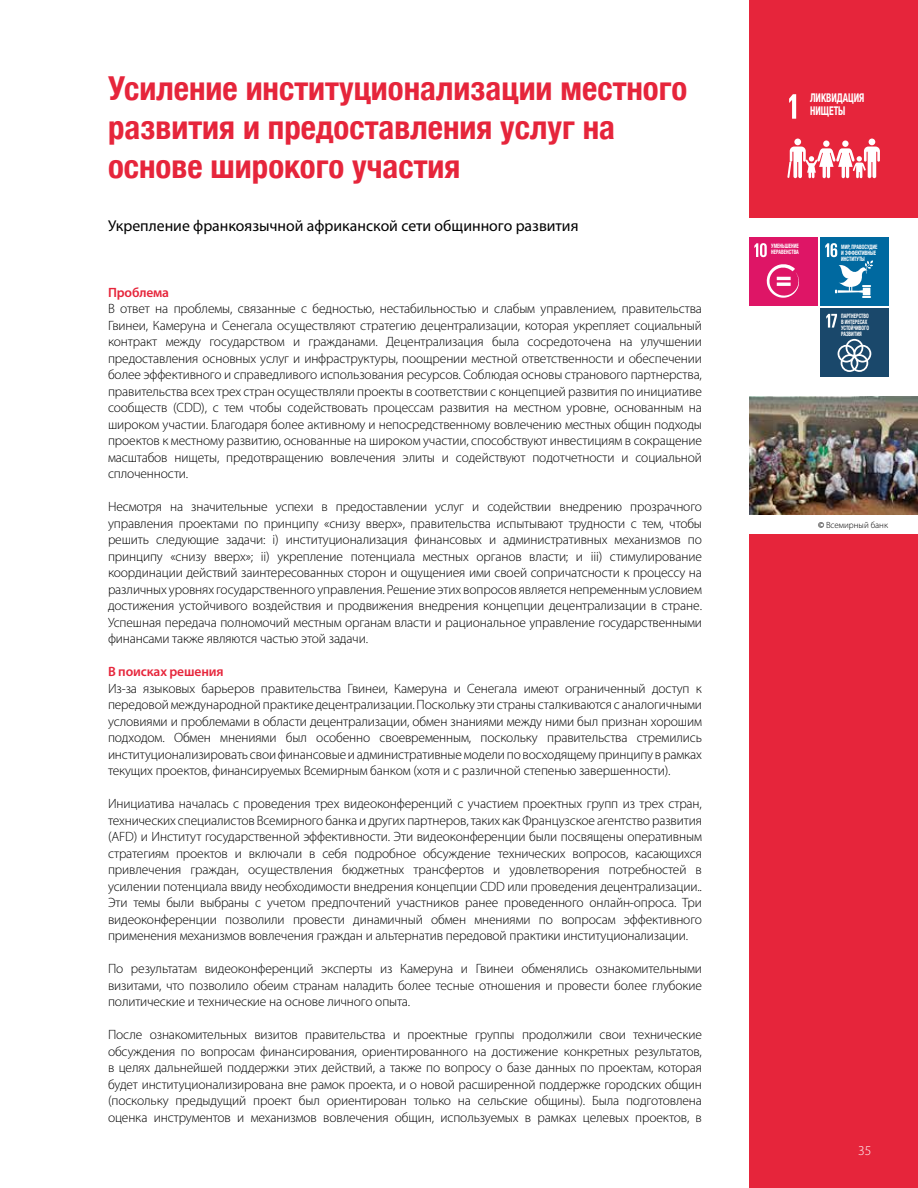
<style>
.page{position:relative;width:918px;height:1188px;background:#fff}
.page>*{position:absolute;margin:0;border:0;box-sizing:border-box;transform-origin:0 0}
.t1{font:700 condensed 33px/39px "Helvetica Neue";color:#e6253b}
.t2{font:15.75px "Myriad Pro";color:#000}
.t3{font:300 13.5px/16.5px "Myriad Pro";letter-spacing:-.01em;color:#000;text-align:justify}
.t4{font:600 13.5px "Myriad Pro";letter-spacing:-.01em;color:#e6253b}
.t5{font:300 13.5px "Myriad Pro";color:#fff}
.t6{font:700 condensed 12px/12.8px "Helvetica Neue";color:#fff;scale:.8 1}
.t7{font:300 9px "Myriad Pro";color:#000}
.t8{font:700 condensed 6px/6px "Helvetica Neue";color:#fff;scale:.8 1}
.s1{font-weight:600}
</style>
<div class="page">
<div style="left:749px;top:0;width:169px;height:218px;background:#e6253b"></div>
<svg style="left:789px;top:94px;width:7px;height:25px"></svg>
<svg style="left:787px;top:139px;width:93px;height:40px"></svg>
<img style="left:749px;top:396px;width:169px;height:119px">
<div style="left:749px;top:535px;width:169px;height:653px;background:#e6253b"></div>
<div style="left:749px;top:238px;width:69px;height:68px;background:#de1566"></div>
<svg style="left:754px;top:243px;width:13px;height:14px"></svg>
<svg style="left:766px;top:264px;width:33px;height:34px"></svg>
<div style="left:820px;top:238px;width:68px;height:68px;background:#0069a0"></div>
<svg style="left:825px;top:243px;width:48px;height:55px"></svg>
<div style="left:820px;top:308px;width:68px;height:68px;background:#1a486b"></div>
<svg style="left:826px;top:314px;width:11px;height:14px"></svg>
<svg style="left:838px;top:339px;width:33px;height:33px"></svg>
<h1 class="t1" style="left:108px;top:67px;width:581px">Усиление институционализации местного развития и предоставления услуг на основе широкого участия</h1>
<p class="t2" style="left:108px;top:216px;width:472px">Укрепление франкоязычной африканской сети общинного развития</p>
<p class="t4" style="left:108px;top:284px;width:63px">Проблема</p>
<p class="t3" style="left:108px;top:301px;width:596px">В ответ на проблемы, связанные с бедностью, нестабильностью и слабым управлением, правительства Гвинеи, Камеруна и Сенегала осуществляют стратегию децентрализации, которая укрепляет социальный контракт между государством и гражданами. Децентрализация была сосредоточена на улучшении предоставления основных услуг и инфраструктуры, поощрении местной ответственности и обеспечении более эффективного и справедливого использования ресурсов. Соблюдая основы странового партнерства, правительства всех трех стран осуществляли проекты в соответствии с концепцией развития по инициативе сообществ (CDD), с тем чтобы содействовать процессам развития на местном уровне, основанным на широком участии. Благодаря более активному и непосредственному вовлечению местных общин подходы проектов к местному развитию, основанные на широком участии, способствуют инвестициям в сокращение масштабов нищеты, предотвращению вовлечения элиты и содействуют подотчетности и социальной сплоченности.</p>
<p class="t3" style="left:108px;top:499px;width:596px">Несмотря на значительные успехи в предоставлении услуг и содействии внедрению прозрачного управления проектами по принципу «снизу вверх», правительства испытывают трудности с тем, чтобы решить следующие задачи: i) институционализация финансовых и административных механизмов по принципу «снизу вверх»; ii) укрепление потенциала местных органов власти; и iii) стимулирование координации действий заинтересованных сторон и ощущениея ими своей сопричатсности к процессу на различных уровнях государственного управления. Решение этих вопросов является непременным условием достижения устойчивого воздействия и продвижения внедрения концепции децентрализации в стране.<br>Успешная передача полномочий местным органам власти и рациональное управление государственными финансами также являются частью этой задачи.</p>
<p class="t4" style="left:108px;top:663px;width:117px">В поисках решения</p>
<p class="t3" style="left:108px;top:680px;width:596px">Из-за языковых барьеров правительства Гвинеи, Камеруна и Сенегала имеют ограниченный доступ к передовой международной практике децентрализации. Поскольку эти страны сталкиваются с аналогичными условиями и проблемами в области децентрализации, обмен знаниями между ними был признан хорошим подходом. Обмен мнениями был особенно своевременным, поскольку правительства стремились институционализировать свои финансовые и административные модели по восходящему принципу в рамках текущих проектов, финансируемых Всемирным банком (хотя и с различной степенью завершенности).</p>
<p class="t3" style="left:108px;top:796px;width:596px">Инициатива началась с проведения трех видеоконференций с участием проектных групп из трех стран, технических специалистов Всемирного банка и других партнеров, таких как Французское агентство развития (AFD) и Институт государственной эффективности. Эти видеоконференции были посвящены оперативным стратегиям проектов и включали в себя подробное обсуждение технических вопросов, касающихся привлечения граждан, осуществления бюджетных трансфертов и удовлетворения потребностей в усилении потенциала ввиду необходимости внедрения концепции CDD или проведения децентрализации..<br>Эти темы были выбраны с учетом предпочтений участников ранее проведенного онлайн-опроса. Три видеоконференции позволили провести динамичный обмен мнениями по вопросам эффективного применения механизмов вовлечения граждан и альтернатив передовой практики институционализации.</p>
<p class="t3" style="left:108px;top:961px;width:596px">По результатам видеоконференций эксперты из Камеруна и Гвинеи обменялись ознакомительными визитами, что позволило обеим странам наладить более тесные отношения и провести более глубокие политические и технические на основе личного опыта.</p>
<p class="t3" style="left:108px;top:1027px;width:596px">После ознакомительных визитов правительства и проектные группы продолжили свои технические обсуждения по вопросам финансирования, ориентированного на достижение конкретных результатов, в целях дальнейшей поддержки этих действий, а также по вопросу о базе данных по проектам, которая будет институционализирована вне рамок проекта, и о новой расширенной поддержке городских общин (поскольку предыдущий проект был ориентирован только на сельские общины). Была подготовлена оценка инструментов и механизмов вовлечения общин, используемых в рамках целевых проектов, в</p>
<p class="t6" style="left:810px;top:91px;width:70px">ЛИКВИДАЦИЯ<br>НИЩЕТЫ</p>
<p class="t8" style="left:771px;top:242px;width:36px">УМЕНЬШЕНИЕ<br>НЕРАВЕНСТВА</p>
<p class="t8" style="left:841px;top:243px;width:47px">МИР, ПРАВОСУДИЕ<br>И ЭФФЕКТИВНЫЕ<br>ИНСТИТУТЫ</p>
<p class="t8" style="left:841px;top:312px;width:36px">ПАРТНЕРСТВО<br>В ИНТЕРЕСАХ<br>УСТОЙЧИВОГО<br>РАЗВИТИЯ</p>
<p class="t7" style="left:818px;top:520px;width:71px"><span class="s1">©</span> Всемирный банк</p>
<p class="t5" style="left:858px;top:1143px;width:15px">35</p>
</div>
